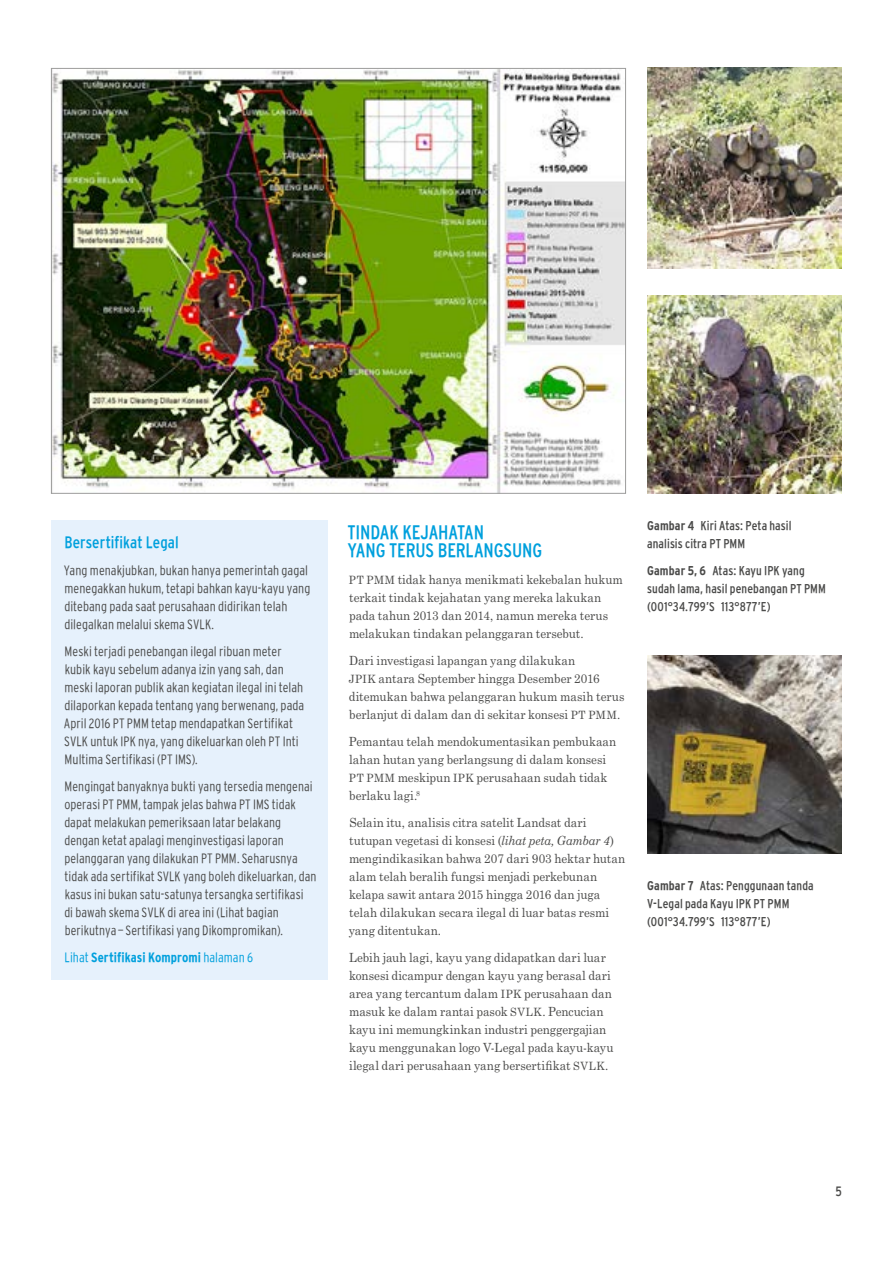
<style>
.page{position:relative;width:893px;height:1263px;background:#fff}
.page>*{position:absolute;margin:0;border:0;box-sizing:border-box;transform-origin:0 0}
.t1{font:condensed 19.5px/18px "Interstate";letter-spacing:-.005em;color:#00a0dd}
.t2{font:condensed 16.5px "Interstate";letter-spacing:.005em;color:#00a0dd}
.t3{font:300 condensed 13.5px/18px "Interstate";letter-spacing:.005em;color:#4a4a49}
.t4{font:700 condensed 13.5px "Interstate";letter-spacing:.005em;color:#00a0dd}
.t5{font:condensed 13.5px "Interstate";color:#4a4a49}
.t6{font:condensed 12.75px/18px "Interstate";letter-spacing:.01em;color:#4a4a49}
.t7{font:12.6px/18px "Century Schoolbook";color:#4a4a49;scale:.93 1}
.s1{font-weight:300}
.s2{font-size:11.4px}
.s3{font-style:italic}
.s4{font-weight:700}
</style>
<div class="page">
<div style="left:51px;top:521px;width:276px;height:459px;background:#e6f1fc"></div>
<img style="left:53px;top:70px;width:571px;height:422px">
<img style="left:647px;top:656px;width:195px;height:198px">
<img style="left:647px;top:68px;width:195px;height:201px">
<img style="left:647px;top:296px;width:195px;height:198px">
<h2 class="t2" style="left:64px;top:533px;width:116px">Bersertifikat Legal</h2>
<p class="t3" style="left:64px;top:561px;width:248px">Yang menakjubkan, bukan hanya pemerintah gagal menegakkan hukum, tetapi bahkan kayu-kayu yang ditebang pada saat perusahaan didirikan telah dilegalkan melalui skema SVLK.</p>
<p class="t3" style="left:64px;top:642px;width:242px">Meski terjadi penebangan ilegal ribuan meter kubik kayu sebelum adanya izin yang sah, dan meski laporan publik akan kegiatan ilegal ini telah dilaporkan kepada tentang yang berwenang, pada April 2016 PT PMM tetap mendapatkan Sertifikat SVLK untuk IPK nya, yang dikeluarkan oleh PT Inti Multima Sertifikasi (PT IMS).</p>
<p class="t3" style="left:64px;top:777px;width:254px">Mengingat banyaknya bukti yang tersedia mengenai operasi PT PMM, tampak jelas bahwa PT IMS tidak dapat melakukan pemeriksaan latar belakang dengan ketat apalagi menginvestigasi laporan pelanggaran yang dilakukan PT PMM. Seharusnya tidak ada sertifikat SVLK yang boleh dikeluarkan, dan kasus ini bukan satu-satunya tersangka sertifikasi<br>di bawah skema SVLK di area ini (Lihat bagian berikutnya — Sertifikasi yang Dikompromikan).</p>
<p class="t4" style="left:65px;top:949px;width:190px"><span class="s1">Lihat</span> Sertifikasi Kompromi <span class="s1">halaman 6</span></p>
<h1 class="t1" style="left:347px;top:523px;width:196px">TINDAK KEJAHATAN<br>YANG TERUS BERLANGSUNG</h1>
<p class="t7" style="left:349px;top:570px;width:296px"><span class="s2">PT PMM</span> tidak hanya menikmati kekebalan hukum terkait tindak kejahatan yang mereka lakukan pada tahun 2013 dan 2014, namun mereka terus melakukan tindakan pelanggaran tersebut.</p>
<p class="t7" style="left:349px;top:651px;width:298px">Dari investigasi lapangan yang dilakukan<br><span class="s2">JPIK</span> antara September hingga Desember 2016 ditemukan bahwa pelanggaran hukum masih terus berlanjut di dalam dan di sekitar konsesi <span class="s2">PT PMM</span>.</p>
<p class="t7" style="left:349px;top:732px;width:289px">Pemantau telah mendokumentasikan pembukaan lahan hutan yang berlangsung di dalam konsesi <span class="s2">PT PMM</span> meskipun <span class="s2">IPK</span> perusahaan sudah tidak berlaku lagi.<sup>8</sup></p>
<p class="t7" style="left:349px;top:813px;width:299px">Selain itu, analisis citra satelit Landsat dari tutupan vegetasi di konsesi (<span class="s3">lihat peta, Gambar 4</span>) mengindikasikan bahwa 207 dari 903 hektar hutan alam telah beralih fungsi menjadi perkebunan kelapa sawit antara 2015 hingga 2016 dan juga telah dilakukan secara ilegal di luar batas resmi yang ditentukan.</p>
<p class="t7" style="left:349px;top:948px;width:286px">Lebih jauh lagi, kayu yang didapatkan dari luar konsesi dicampur dengan kayu yang berasal dari area yang tercantum dalam <span class="s2">IPK</span> perusahaan dan masuk ke dalam rantai pasok <span class="s2">SVLK</span>. Pencucian kayu ini memungkinkan industri penggergajian kayu menggunakan logo V-Legal pada kayu-kayu ilegal dari perusahaan yang bersertifikat <span class="s2">SVLK</span>.</p>
<p class="t6" style="left:647px;top:516px;width:146px"><span class="s4">Gambar 4</span> Kiri Atas: Peta hasil analisis citra PT PMM</p>
<p class="t6" style="left:647px;top:561px;width:180px"><span class="s4">Gambar 5, 6</span> Atas: Kayu IPK yang sudah lama, hasil penebangan PT PMM (001°34.799’S 113°877’E)</p>
<p class="t6" style="left:647px;top:876px;width:168px"><span class="s4">Gambar 7</span> Atas: Penggunaan tanda<br>V-Legal pada Kayu IPK PT PMM (001°34.799’S 113°877’E)</p>
<p class="t5" style="left:835px;top:1183px;width:8px">5</p>
</div>
